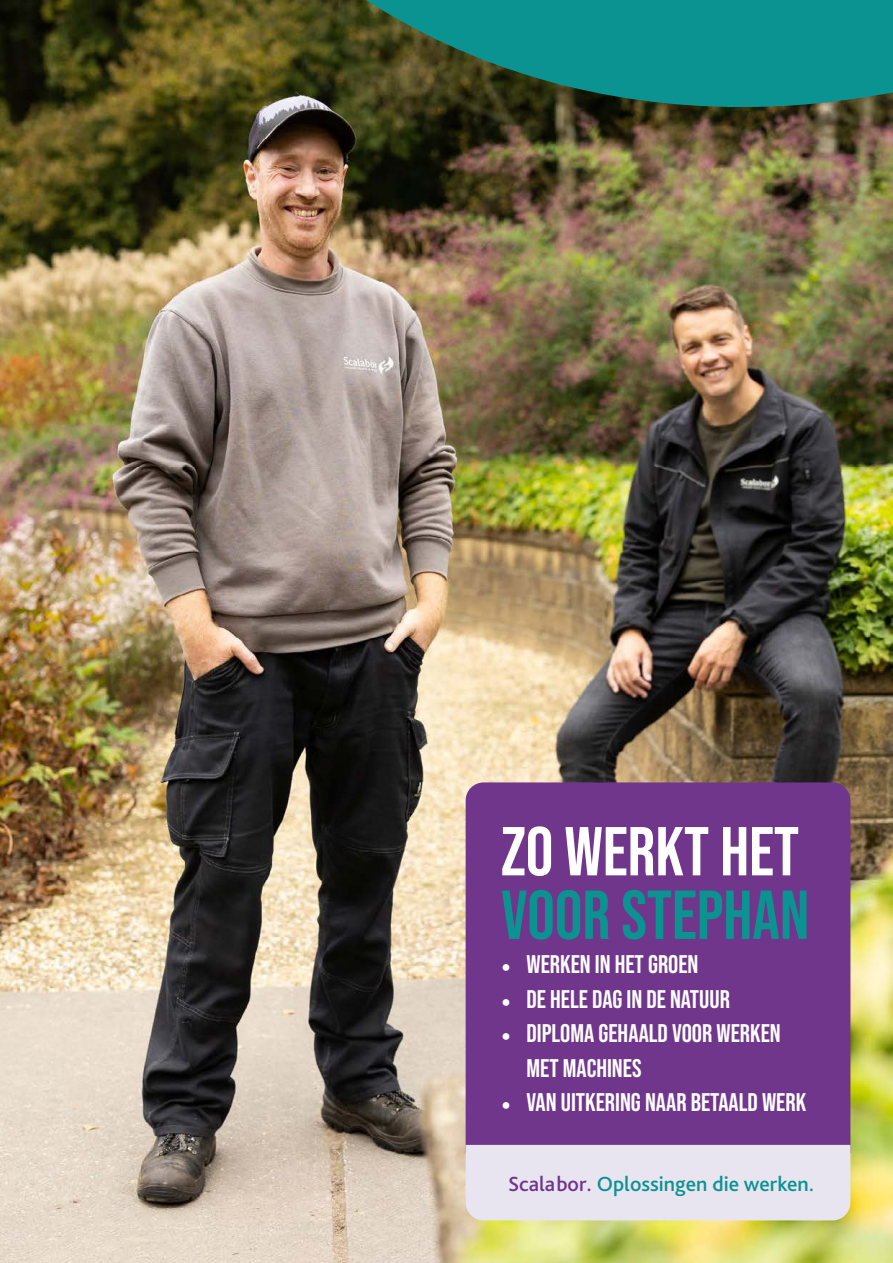
<style>
.page{position:relative;width:893px;height:1263px;background:#fff}
.page>*{position:absolute;margin:0;border:0;box-sizing:border-box;transform-origin:0 0}
.t1{font:700 69px/63.6px "Bebas Neue Pro";color:#0a9391}
.t2{font:700 25.5px/34.5px "Bebas Neue Pro";color:#fff}
.t3{font:500 21.45px "Bliss Pro";color:#0a9391}
.s1{color:#fff}
.s2{font-family:"Minion Pro";font-weight:400}
.s3{color:#70368b}
</style>
<div class="page">
<img style="left:0;top:0;width:893px;height:1263px">
<img style="left:98px;top:0;width:795px;height:169px">
<div style="left:466px;top:782px;width:384px;height:363px;background:#70368b"></div>
<div style="left:466px;top:1145px;width:384px;height:75px;background:#e8e4f0"></div>
<p class="t1" style="left:501px;top:819px;width:310px"><span class="s1">ZO WERKT HET<br></span>VOOR STEPHAN</p>
<p class="t2" style="left:501px;top:947px;width:199px"><span class="s2">•</span> WERKEN IN HET GROEN</p>
<p class="t2" style="left:501px;top:981px;width:230px"><span class="s2">•</span> DE HELE DAG IN DE NATUUR</p>
<p class="t2" style="left:527px;top:1016px;width:256px;text-indent:-26px"><span class="s2">•</span> DIPLOMA GEHAALD VOOR WERKEN<br>MET MACHINES</p>
<p class="t2" style="left:501px;top:1085px;width:307px"><span class="s2">•</span> VAN UITKERING NAAR BETAALD WERK</p>
<p class="t3" style="left:508px;top:1170px;width:308px"><span class="s3">Scalabor.</span> Oplossingen die werken.</p>
</div>
